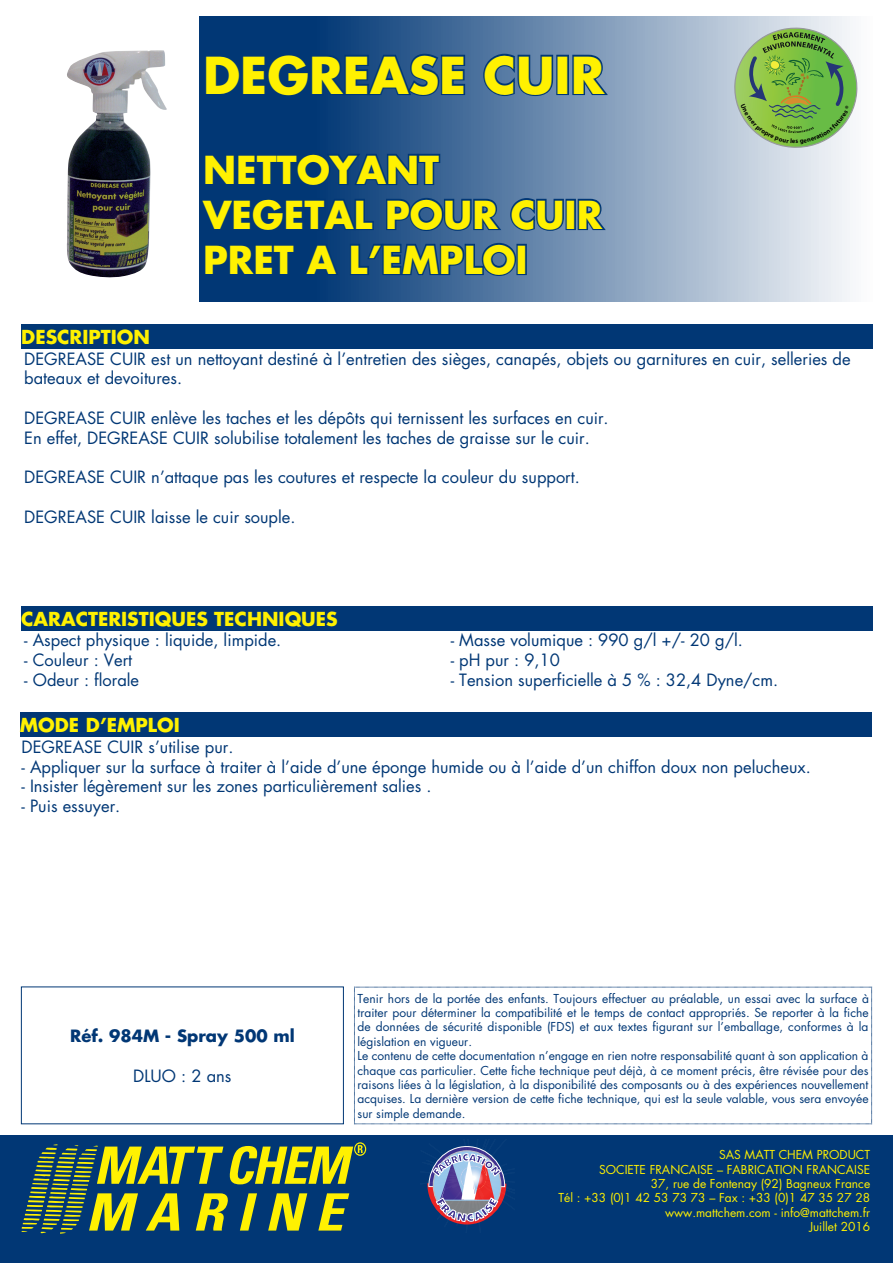
<style>
.page{position:relative;width:893px;height:1263px;background:#fff}
.page>*{position:absolute;margin:0;border:0;box-sizing:border-box;transform-origin:0 0}
.t1{font:700 49.5px "Futura";color:#fff101}
.t2{font:700 37.5px/45px "Futura";color:#fff101}
.t3{font:700 18.75px "Futura";color:#fff101}
.t4{font:16.5px/19.8px "Futura";color:#013775}
.t5{font:700 16.5px "Futura";color:#013775}
.t6{font:12px/14.4px "Futura";color:#013775}
.t7{font:12px/14.4px "Futura";color:#fff101;text-align:right}
</style>
<div class="page">
<svg style="left:199px;top:16px;width:651px;height:286px;background:#7995b6"></svg>
<div style="left:0;top:1135px;width:893px;height:128px;background:#013775"></div>
<svg style="left:21px;top:1142px;width:345px;height:92px"></svg>
<svg style="left:203px;top:52px;width:264px;height:46px;background:#0d407b"></svg>
<svg style="left:482px;top:52px;width:74px;height:46px;background:#416997"></svg>
<div style="left:556px;top:55px;width:13px;height:40px;border:3px solid #013775"></div>
<svg style="left:571px;top:53px;width:40px;height:44px;background:#567aa3"></svg>
<div style="left:566px;top:199px;width:10px;height:31px;border:3px solid #013775"></div>
<svg style="left:576px;top:197px;width:33px;height:35px"></svg>
<svg style="left:199px;top:145px;width:367px;height:132px;background:#204f85"></svg>
<div style="left:516px;top:244px;width:11px;height:31px;border:3px solid #013775"></div>
<img style="left:66px;top:50px;width:101px;height:228px">
<div style="left:21px;top:987px;width:323px;height:137px;border:1px solid #013775"></div>
<svg style="left:354px;top:987px;width:518px;height:137px"></svg>
<div style="left:21px;top:324px;width:852px;height:25px;background:#013775"></div>
<div style="left:21px;top:606px;width:852px;height:24px;background:#013775"></div>
<div style="left:20px;top:712px;width:852px;height:25px;background:#013775"></div>
<svg style="left:733px;top:26px;width:125px;height:123px;background:#8ebb70"></svg>
<svg style="left:427px;top:1146px;width:80px;height:79px"></svg>
<h1 class="t1" style="left:203px;top:41px;width:403px">DEGREASE CUIR</h1>
<p class="t3" style="left:21px;top:324px;width:130px">DESCRIPTION</p>
<h2 class="t2" style="left:203px;top:146px;width:401px">NETTOYANT<br>VEGETAL POUR CUIR<br>PRET A L’EMPLOI</h2>
<p class="t4" style="left:24px;top:348px;width:828px">DEGREASE CUIR est un nettoyant destiné à l’entretien des sièges, canapés, objets ou garnitures en cuir, selleries de bateaux et devoitures.</p>
<p class="t4" style="left:24px;top:408px;width:586px">DEGREASE CUIR enlève les taches et les dépôts qui ternissent les surfaces en cuir.<br>En effet, DEGREASE CUIR solubilise totalement les taches de graisse sur le cuir.</p>
<p class="t4" style="left:24px;top:467px;width:557px">DEGREASE CUIR n’attaque pas les coutures et respecte la couleur du support.</p>
<p class="t4" style="left:24px;top:507px;width:273px">DEGREASE CUIR laisse le cuir souple.</p>
<p class="t3" style="left:21px;top:606px;width:318px">CARACTERISTIQUES TECHNIQUES</p>
<p class="t4" style="left:24px;top:630px;width:259px">- Aspect physique : liquide, limpide.</p>
<p class="t4" style="left:24px;top:650px;width:109px">- Couleur : Vert</p>
<p class="t4" style="left:24px;top:670px;width:116px">- Odeur : florale</p>
<p class="t3" style="left:20px;top:712px;width:162px">MODE D’EMPLOI</p>
<p class="t4" style="left:451px;top:630px;width:294px">- Masse volumique : 990 g/l +/- 20 g/l.</p>
<p class="t4" style="left:451px;top:650px;width:111px">- pH pur : 9,10</p>
<p class="t4" style="left:451px;top:670px;width:329px">- Tension superficielle à 5 % : 32,4 Dyne/cm.</p>
<p class="t4" style="left:21px;top:736px;width:213px">DEGREASE CUIR s’utilise pur.</p>
<p class="t4" style="left:21px;top:756px;width:791px">- Appliquer sur la surface à traiter à l’aide d’une éponge humide ou à l’aide d’un chiffon doux non pelucheux.</p>
<p class="t4" style="left:21px;top:776px;width:412px">- Insister légèrement sur les zones particulièrement salies .</p>
<p class="t4" style="left:21px;top:796px;width:100px">- Puis essuyer.</p>
<p class="t5" style="left:70px;top:1024px;width:226px">Réf. 984M - Spray 500 ml</p>
<p class="t4" style="left:133px;top:1065px;width:100px">DLUO : 2 ans</p>
<p class="t6" style="left:358px;top:991px;width:513px">Tenir hors de la portée des enfants. Toujours effectuer au préalable, un essai avec la surface à traiter pour déterminer la compatibilité et le temps de contact appropriés. Se reporter à la fiche de données de sécurité disponible (FDS) et aux textes figurant sur l’emballage, conformes à la législation en vigueur.<br>Le contenu de cette documentation n’engage en rien notre responsabilité quant à son application à chaque cas particulier. Cette fiche technique peut déjà, à ce moment précis, être révisée pour des raisons liées à la législation, à la disponibilité des composants ou à des expériences nouvellement acquises. La dernière version de cette fiche technique, qui est la seule valable, vous sera envoyée sur simple demande.</p>
<p class="t7" style="left:558px;top:1147px;width:313px">SAS MATT CHEM PRODUCT<br>SOCIETE FRANCAISE – FABRICATION FRANCAISE<br>37, rue de Fontenay (92) Bagneux France<br>Tél : +33 (0)1 42 53 73 73 – Fax : +33 (0)1 47 35 27 28 www.mattchem.com - info@mattchem.fr<br>Juillet 2016</p>
</div>
